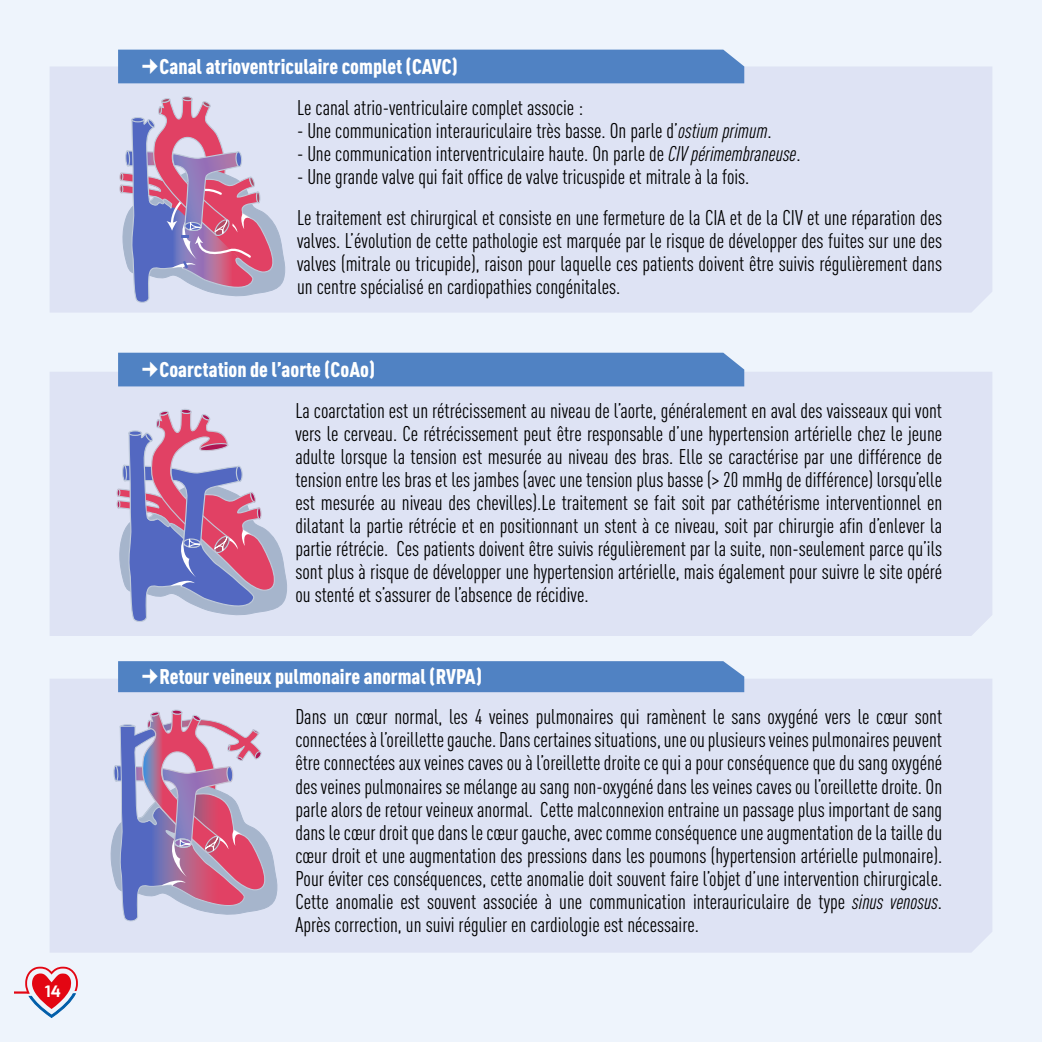
<style>
.page{position:relative;width:1042px;height:1042px;background:#eef4fc}
.page>*{position:absolute;margin:0;border:0;box-sizing:border-box;transform-origin:0 0}
.t1{font:condensed 21px/23.1px "DINOT";color:#000;text-align:justify}
.t2{font:900 condensed 21px "DINOT";color:#fff}
.t3{font:700 15.75px "Exo";color:#fff}
.s1{font-style:italic}
</style>
<div class="page">
<svg style="left:14px;top:966px;width:64px;height:52px"></svg>
<div style="left:50px;top:66px;width:942px;height:247px;background:#dee3f4"></div>
<div style="left:50px;top:372px;width:942px;height:264px;background:#dee3f4"></div>
<div style="left:50px;top:678px;width:942px;height:274px;background:#dee3f4"></div>
<svg style="left:116px;top:402px;width:172px;height:220px;background:#b4a1c7"></svg>
<svg style="left:236px;top:466px;width:6px;height:16px"></svg>
<div style="left:236px;top:465px;width:7px;height:17px;border:1px solid #bfcada;border-radius:50%"></div>
<svg style="left:111px;top:703px;width:166px;height:219px;background:#ba9ec1"></svg>
<div style="left:174px;top:838px;width:18px;height:10px;border:1px solid #bfcada;border-radius:50%"></div>
<svg style="left:119px;top:90px;width:167px;height:214px;background:#bea1c3"></svg>
<div style="left:118px;top:50px;width:626px;height:33px;background:#5082c3"></div>
<div style="left:118px;top:353px;width:626px;height:33px;background:#5082c3"></div>
<div style="left:118px;top:661px;width:626px;height:31px;background:#5082c3"></div>
<p class="t3" style="left:45px;top:981px;width:17px">14</p>
<p class="t2" style="left:160px;top:54px;width:300px">Canal atrioventriculaire complet (CAVC)</p>
<p class="t1" style="left:297px;top:96px;width:288px">Le canal atrio-ventriculaire complet associe :</p>
<p class="t1" style="left:297px;top:119px;width:476px">- Une communication interauriculaire très basse. On parle d’<span class="s1">ostium primum</span>.</p>
<p class="t1" style="left:297px;top:142px;width:505px">- Une communication interventriculaire haute. On parle de <span class="s1">CIV périmembraneuse</span>.</p>
<p class="t1" style="left:297px;top:157px;width:646px;line-height:40.6px">- Une grande valve qui fait office de valve tricuspide et mitrale à la fois.<br>Le traitement est chirurgical et consiste en une fermeture de la CIA et de la CIV et une réparation des</p>
<p class="t1" style="left:297px;top:229px;width:647px">valves. L’évolution de cette pathologie est marquée par le risque de développer des fuites sur une des valves (mitrale ou tricupide), raison pour laquelle ces patients doivent être suivis régulièrement dans un centre spécialisé en cardiopathies congénitales.</p>
<p class="t2" style="left:159px;top:356px;width:217px">Coarctation de l’aorte (CoAo)</p>
<p class="t1" style="left:295px;top:398px;width:648px">La coarctation est un rétrécissement au niveau de l’aorte, généralement en aval des vaisseaux qui vont vers le cerveau. Ce rétrécissement peut être responsable d’une hypertension artérielle chez le jeune adulte lorsque la tension est mesurée au niveau des bras. Elle se caractérise par une différence de tension entre les bras et les jambes (avec une tension plus basse (&gt; 20 mmHg de différence) lorsqu’elle est mesurée au niveau des chevilles).Le traitement se fait soit par cathétérisme interventionnel en dilatant la partie rétrécie et en positionnant un stent à ce niveau, soit par chirurgie afin d’enlever la partie rétrécie. Ces patients doivent être suivis régulièrement par la suite, non-seulement parce qu’ils sont plus à risque de développer une hypertension artérielle, mais également pour suivre le site opéré ou stenté et s’assurer de l’absence de récidive.</p>
<p class="t2" style="left:159px;top:663px;width:324px">Retour veineux pulmonaire anormal (RVPA)</p>
<p class="t1" style="left:295px;top:705px;width:648px">Dans un cœur normal, les 4 veines pulmonaires qui ramènent le sans oxygéné vers le cœur sont connectées à l’oreillette gauche. Dans certaines situations, une ou plusieurs veines pulmonaires peuvent être connectées aux veines caves ou à l’oreillette droite ce qui a pour conséquence que du sang oxygéné des veines pulmonaires se mélange au sang non-oxygéné dans les veines caves ou l’oreillette droite. On parle alors de retour veineux anormal. Cette malconnexion entraine un passage plus important de sang dans le cœur droit que dans le cœur gauche, avec comme conséquence une augmentation de la taille du cœur droit et une augmentation des pressions dans les poumons (hypertension artérielle pulmonaire).<br>Pour éviter ces conséquences, cette anomalie doit souvent faire l’objet d’une intervention chirurgicale.<br>Cette anomalie est souvent associée à une communication interauriculaire de type <span class="s1">sinus venosus</span>.<br>Après correction, un suivi régulier en cardiologie est nécessaire.</p>
</div>
